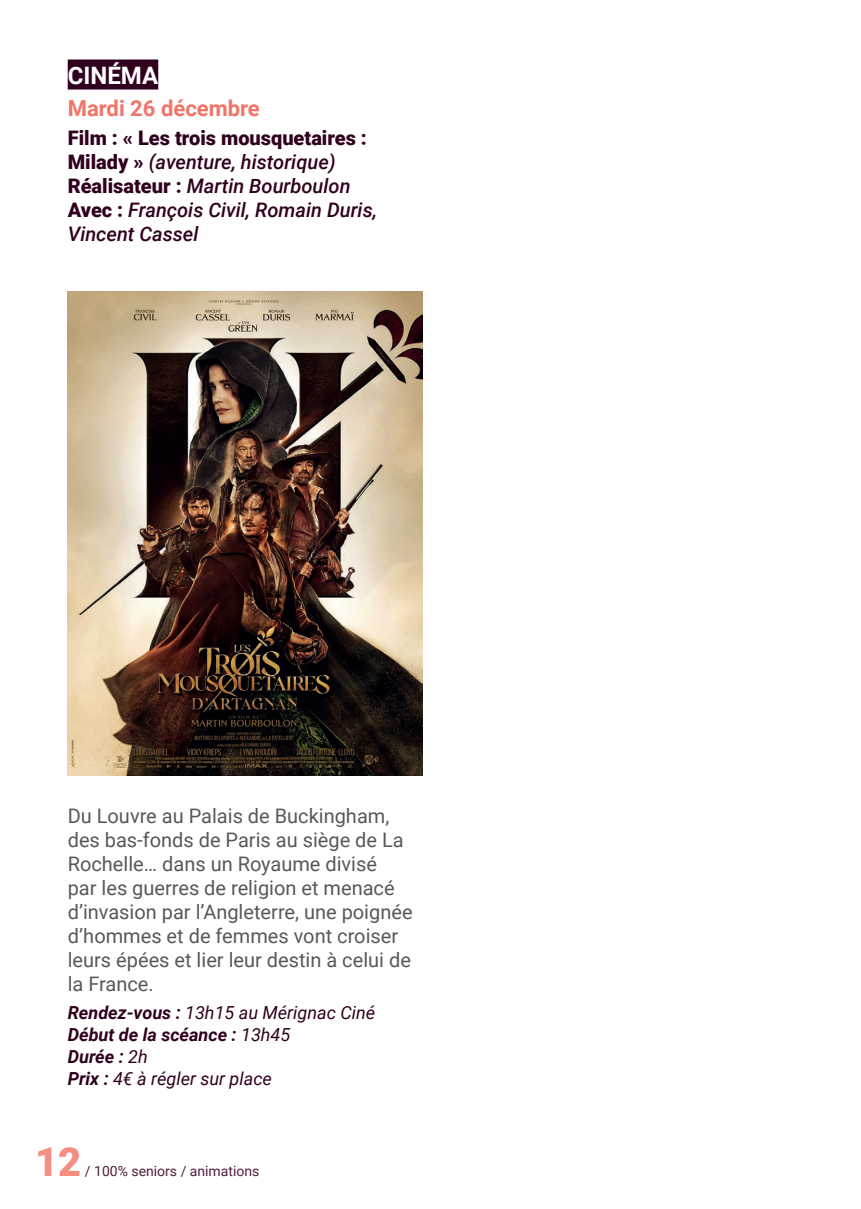
<style>
.page{position:relative;width:861px;height:1209px;background:#fff}
.page>*{position:absolute;margin:0;border:0;box-sizing:border-box;transform-origin:0 0}
.t1{font:900 40px "Roboto";color:#f48e80}
.t2{font:700 24px "Roboto";color:#fff}
.t3{font:700 22px "Roboto";color:#f27468}
.t4{font:20px/24px "Roboto";color:#57585a}
.t5{font:italic 500 20px/24px "Roboto";color:#30001e}
.t6{font:italic 18px/22px "Roboto";color:#30001e}
.t7{font:14px "Roboto";color:#501d3e}
.s1{font-weight:900;font-style:normal}
.s2{font-weight:700}
</style>
<div class="page">
<div style="left:68px;top:59px;width:90px;height:30px;background:#30001e"></div>
<img style="left:67px;top:291px;width:356px;height:484px">
<p class="t2" style="left:68px;top:58px;width:92px">CINÉMA</p>
<p class="t3" style="left:68px;top:92px;width:194px">Mardi 26 décembre</p>
<p class="t5" style="left:68px;top:125px;width:311px"><span class="s1">Film : « Les trois mousquetaires :<br>Milady »</span> (aventure, historique)<br><span class="s1">Réalisateur :</span> Martin Bourboulon<br><span class="s1">Avec :</span> François Civil, Romain Duris,<br>Vincent Cassel</p>
<p class="t4" style="left:68px;top:803px;width:346px">Du Louvre au Palais de Buckingham, des bas-fonds de Paris au siège de La Rochelle… dans un Royaume divisé<br>par les guerres de religion et menacé d’invasion par l’Angleterre, une poignée d’hommes et de femmes vont croiser leurs épées et lier leur destin à celui de la France.</p>
<p class="t6" style="left:68px;top:1000px;width:309px"><span class="s2">Rendez-vous :</span> 13h15 au Mérignac Ciné<br><span class="s2">Début de la scéance :</span> 13h45<br><span class="s2">Durée :</span> 2h<br><span class="s2">Prix :</span> 4€ à régler sur place</p>
<h1 class="t1" style="left:35px;top:1133px;width:48px">12</h1>
<p class="t7" style="left:85px;top:1160px;width:176px">/ 100% seniors / animations</p>
</div>
